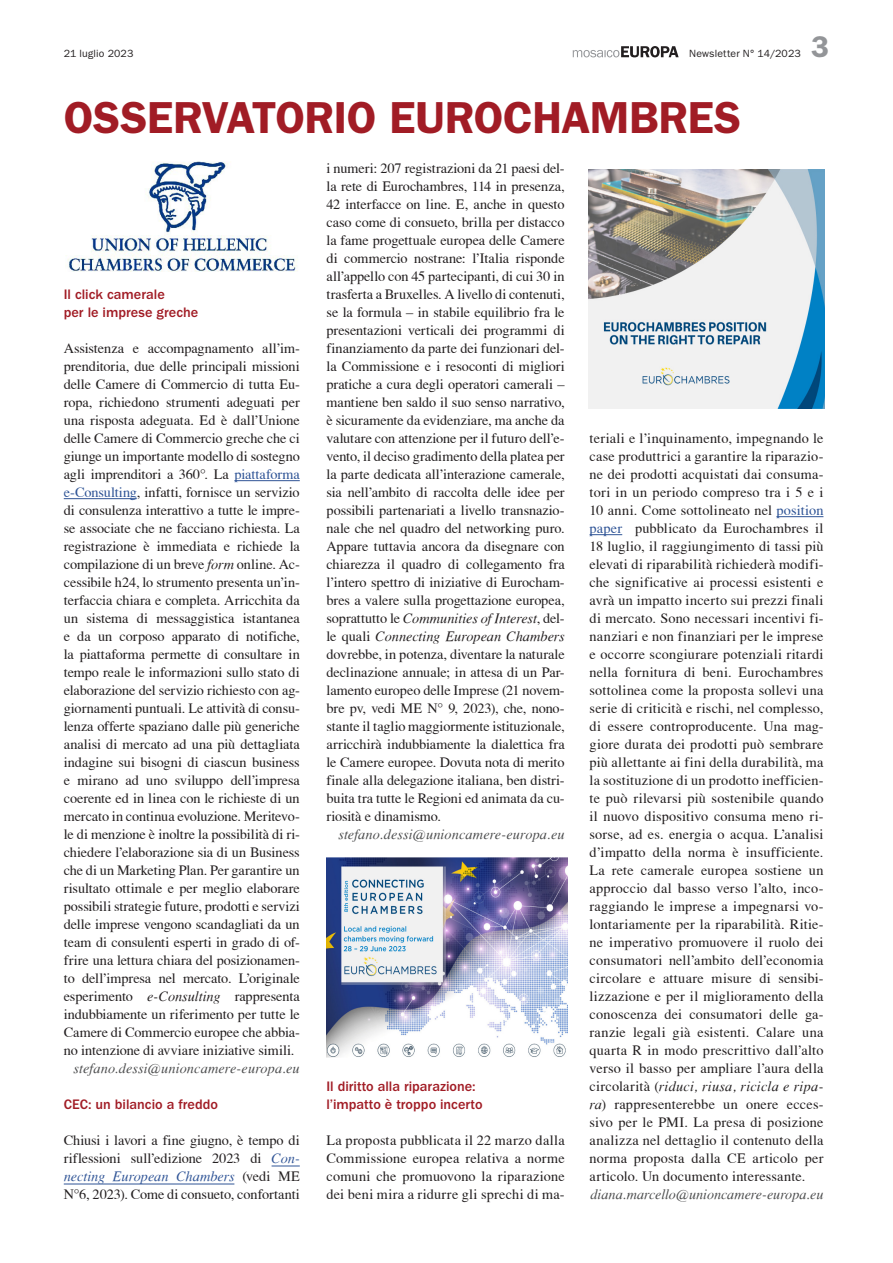
<style>
.page{position:relative;width:893px;height:1263px;background:#fff}
.page>*{position:absolute;margin:0;border:0;box-sizing:border-box;transform-origin:0 0}
.Titel_30{font:600 45px "ITC Franklin Gothic Std";letter-spacing:-.01em;color:#a11c25}
.t1{font:600 30px "ITC Franklin Gothic Std";color:#939598}
.Grundschrift_Kopie{font:14.25px/18px "T Acc LAD";letter-spacing:.005em;color:#231f20;text-align:justify}
.Autor{font:14.25px "T Acc LAD Italic";letter-spacing:.005em;color:#4b4c4d}
.Zwischentitel{font:500 14.25px/18px "ITC Franklin Gothic Std";color:#a11c25}
.t2{font:10.5px "Franklin Gothic";letter-spacing:.015em;color:#231f20}
.s1{color:#2f5496}
.s2{font-family:"T Acc LAD Italic"}
.s3{font-family:"T Acc LAD Italic";color:#2f5496}
</style>
<div class="page">
<svg style="left:573px;top:46px;width:106px;height:11px"></svg>
<hr style="left:234px;top:480px;width:66px;height:1px;background:#2f5496">
<hr style="left:64px;top:498px;width:73px;height:1px;background:#2f5496">
<svg style="left:272px;top:1166px;width:28px;height:1px"></svg>
<hr style="left:64px;top:1184px;width:170px;height:1px;background:#2f5496">
<hr style="left:776px;top:516px;width:47px;height:1px;background:#2f5496">
<hr style="left:590px;top:534px;width:32px;height:1px;background:#2f5496">
<img style="left:67px;top:161px;width:231px;height:110px">
<img style="left:326px;top:857px;width:241px;height:200px">
<img style="left:588px;top:169px;width:237px;height:239px">
<p class="t2" style="left:64px;top:48px;width:71px">21 luglio 2023</p>
<p class="t2" style="left:689px;top:48px;width:113px">Newsletter N° 14/2023</p>
<h2 class="t1" style="left:811px;top:29px;width:19px">3</h2>
<p class="Titel_30" style="left:64px;top:91px;width:679px">OSSERVATORIO EUROCHAMBRES</p>
<p class="Zwischentitel" style="left:64px;top:285px;width:136px">Il click camerale<br>per le imprese greche</p>
<p class="Grundschrift_Kopie" style="left:64px;top:339px;width:238px">Assistenza e accompagnamento all’im&shy;prenditoria, due delle principali missioni delle Camere di Commercio di tutta Eu&shy;ropa, richiedono strumenti adeguati per una risposta adeguata. Ed è dall’Unione delle Camere di Commercio greche che ci giunge un importante modello di sostegno agli imprenditori a 360°. La <span class="s1">piattaforma e-Consulting</span>, infatti, fornisce un servizio di consulenza interattivo a tutte le impre&shy;se associate che ne facciano richiesta. La registrazione è immediata e richiede la compilazione di un breve <span class="s2">form</span> online. Ac&shy;cessibile h24, lo strumento presenta un’in&shy;terfaccia chiara e completa. Arricchita da un sistema di messaggistica istantanea e da un corposo apparato di notifiche, la piattaforma permette di consultare in tempo reale le informazioni sullo stato di elaborazione del servizio richiesto con ag&shy;giornamenti puntuali. Le attività di consu&shy;lenza offerte spaziano dalle più generiche analisi di mercato ad una più dettagliata indagine sui bisogni di ciascun business e mirano ad uno sviluppo dell’impresa coerente ed in linea con le richieste di un mercato in continua evoluzione. Meritevo&shy;le di menzione è inoltre la possibilità di ri&shy;chiedere l’elaborazione sia di un Business che di un Marketing Plan. Per garantire un risultato ottimale e per meglio elaborare possibili strategie future, prodotti e servizi delle imprese vengono scandagliati da un team di consulenti esperti in grado di of&shy;frire una lettura chiara del posizionamen&shy;to dell’impresa nel mercato. L’originale esperimento <span class="s2">e-Consulting</span> rappresenta indubbiamente un riferimento per tutte le Camere di Commercio europee che abbia&shy;no intenzione di avviare iniziative simili.</p>
<p class="Autor" style="left:73px;top:1060px;width:228px">stefano.dessi@unioncamere-europa.eu</p>
<p class="Zwischentitel" style="left:64px;top:1095px;width:156px">CEC: un bilancio a freddo</p>
<p class="Grundschrift_Kopie" style="left:64px;top:1131px;width:237px">Chiusi i lavori a fine giugno, è tempo di riflessioni sull’edizione 2023 di <span class="s3">Con&shy;necting European Chambers</span> (vedi ME N°6, 2023). Come di consueto, confortanti</p>
<p class="Grundschrift_Kopie" style="left:327px;top:159px;width:240px">i numeri: 207 registrazioni da 21 paesi del&shy;la rete di Eurochambres, 114 in presenza, 42 interfacce on line. E, anche in questo caso come di consueto, brilla per distacco la fame progettuale europea delle Camere di commercio nostrane: l’Italia risponde all’appello con 45 partecipanti, di cui 30 in trasferta a Bruxelles. A livello di contenuti, se la formula – in stabile equilibrio fra le presentazioni verticali dei programmi di finanziamento da parte dei funzionari del&shy;la Commissione e i resoconti di migliori pratiche a cura degli operatori camerali – mantiene ben saldo il suo senso narrativo, è sicuramente da evidenziare, ma anche da valutare con attenzione per il futuro dell’e&shy;vento, il deciso gradimento della platea per la parte dedicata all’interazione camerale, sia nell’ambito di raccolta delle idee per possibili partenariati a livello transnazio&shy;nale che nel quadro del networking puro.<br>Appare tuttavia ancora da disegnare con chiarezza il quadro di collegamento fra l’intero spettro di iniziative di Eurocham&shy;bres a valere sulla progettazione europea, soprattutto le <span class="s2">Communities of Interest</span>, del&shy;le quali <span class="s2">Connecting European Chambers </span>dovrebbe, in potenza, diventare la naturale declinazione annuale; in attesa di un Par&shy;lamento europeo delle Imprese (21 novem&shy;bre pv, vedi ME N° 9, 2023), che, nono&shy;stante il taglio maggiormente istituzionale, arricchirà indubbiamente la dialettica fra le Camere europee. Dovuta nota di merito finale alla delegazione italiana, ben distri&shy;buita tra tutte le Regioni ed animata da cu&shy;riosità e dinamismo.</p>
<p class="Autor" style="left:338px;top:826px;width:228px">stefano.dessi@unioncamere-europa.eu</p>
<p class="Zwischentitel" style="left:327px;top:1077px;width:158px">Il diritto alla riparazione: l’impatto è troppo incerto</p>
<p class="Grundschrift_Kopie" style="left:327px;top:1131px;width:240px">La proposta pubblicata il 22 marzo dalla Commissione europea relativa a norme comuni che promuovono la riparazione dei beni mira a ridurre gli sprechi di ma-</p>
<p class="Grundschrift_Kopie" style="left:590px;top:429px;width:235px">teriali e l’inquinamento, impegnando le case produttrici a garantire la riparazio&shy;ne dei prodotti acquistati dai consuma&shy;tori in un periodo compreso tra i 5 e i 10 anni. Come sottolineato nel <span class="s1">position paper</span> pubblicato da Eurochambres il 18 luglio, il raggiungimento di tassi più elevati di riparabilità richiederà modifi&shy;che significative ai processi esistenti e avrà un impatto incerto sui prezzi finali di mercato. Sono necessari incentivi fi&shy;nanziari e non finanziari per le imprese e occorre scongiurare potenziali ritardi nella fornitura di beni. Eurochambres sottolinea come la proposta sollevi una serie di criticità e rischi, nel complesso, di essere controproducente. Una mag&shy;giore durata dei prodotti può sembrare più allettante ai fini della durabilità, ma la sostituzione di un prodotto inefficien&shy;te può rilevarsi più sostenibile quando il nuovo dispositivo consuma meno ri&shy;sorse, ad es. energia o acqua. L’analisi d’impatto della norma è insufficiente.<br>La rete camerale europea sostiene un approccio dal basso verso l’alto, inco&shy;raggiando le imprese a impegnarsi vo&shy;lontariamente per la riparabilità. Ritie&shy;ne imperativo promuovere il ruolo dei consumatori nell’ambito dell’economia circolare e attuare misure di sensibi&shy;lizzazione e per il miglioramento della conoscenza dei consumatori delle ga&shy;ranzie legali già esistenti. Calare una quarta R in modo prescrittivo dall’alto verso il basso per ampliare l’aura della circolarità (<span class="s2">riduci, riusa, ricicla e ripa&shy;ra</span>) rappresenterebbe un onere ecces&shy;sivo per le PMI. La presa di posizione analizza nel dettaglio il contenuto della norma proposta dalla CE articolo per articolo. Un documento interessante.</p>
<p class="Autor" style="left:590px;top:1186px;width:234px">diana.marcello@unioncamere-europa.eu</p>
</div>
